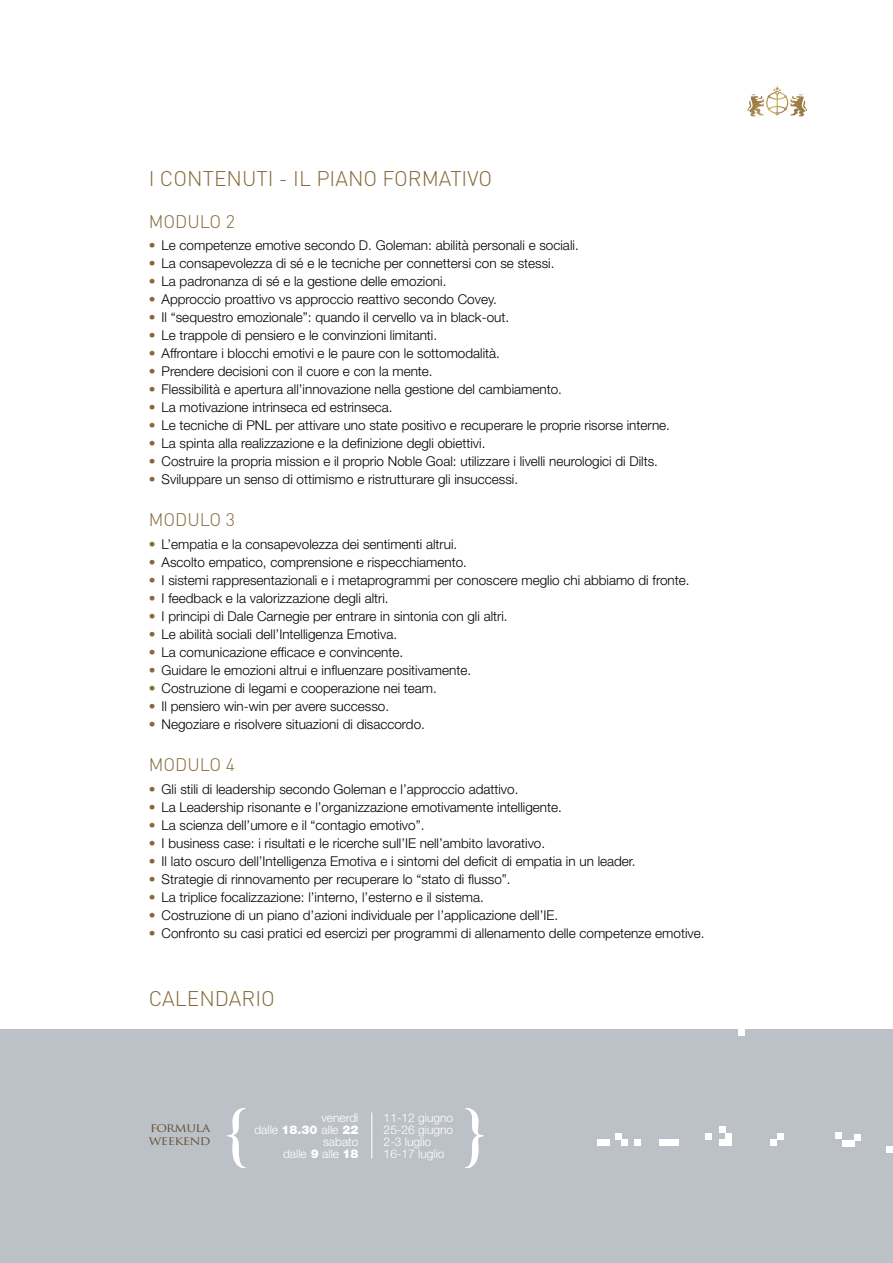
<style>
.page{position:relative;width:893px;height:1263px;background:#fff}
.page>*{position:absolute;margin:0;border:0;box-sizing:border-box;transform-origin:0 0}
.t1{font:300 21px "DIN";letter-spacing:-.005em;color:#856938}
.t2{font:300 18px "DIN";color:#856938}
.t3{font:300 13.5px "Helvetica Neue LT Std";color:#000}
.t4{font:300 12px/12px "Helvetica Neue LT Std";color:#fff;text-align:right}
.t5{font:12px/13.5px "Trajan Pro";letter-spacing:-.04em;color:#856938;scale:1.1 1}
.s1{color:#856938}
.s2{font-weight:900}
</style>
<div class="page">
<svg style="left:754px;top:85px;width:49px;height:30px"></svg>
<div style="left:0;top:1029px;width:893px;height:234px;background:#bcc1c8"></div>
<svg style="left:597px;top:1140px;width:6px;height:6px"></svg>
<div style="left:842px;top:1140px;width:6px;height:7px;background:#fff"></div>
<div style="left:848px;top:1140px;width:7px;height:7px;background:#fff"></div>
<svg style="left:855px;top:1134px;width:6px;height:6px"></svg>
<div style="left:603px;top:1140px;width:7px;height:6px;background:#fff"></div>
<div style="left:705px;top:1133px;width:7px;height:7px;background:#fff"></div>
<div style="left:615px;top:1133px;width:6px;height:7px;background:#fff"></div>
<div style="left:621px;top:1140px;width:7px;height:6px;background:#fff"></div>
<div style="left:835px;top:1132px;width:6px;height:7px;background:#fff"></div>
<svg style="left:634px;top:1140px;width:6px;height:6px"></svg>
<div style="left:886px;top:1146px;width:7px;height:6px;background:#fff"></div>
<div style="left:719px;top:1140px;width:7px;height:6px;background:#fff"></div>
<div style="left:725px;top:1133px;width:7px;height:7px;background:#fff"></div>
<div style="left:725px;top:1140px;width:7px;height:6px;background:#fff"></div>
<div style="left:659px;top:1140px;width:7px;height:6px;background:#fff"></div>
<svg style="left:666px;top:1140px;width:6px;height:6px"></svg>
<div style="left:672px;top:1140px;width:7px;height:6px;background:#fff"></div>
<div style="left:770px;top:1140px;width:7px;height:6px;background:#fff"></div>
<div style="left:777px;top:1133px;width:6px;height:7px;background:#fff"></div>
<div style="left:719px;top:1126px;width:7px;height:6px;background:#fff"></div>
<svg style="left:739px;top:1029px;width:6px;height:6px"></svg>
<hr style="left:371px;top:1112px;width:1px;height:46px;background:#fff">
<svg style="left:227px;top:1108px;width:19px;height:60px"></svg>
<svg style="left:465px;top:1108px;width:19px;height:60px"></svg>
<h1 class="t1" style="left:149px;top:165px;width:39px">I CONTEN</h1>
<h1 class="t1" style="left:242px;top:165px;width:87px">UTI - IL PIANO</h1>
<h1 class="t1" style="left:383px;top:165px;width:25px">FORMATIVO</h1>
<h2 class="t2" style="left:149px;top:210px;width:88px">MODULO 2</h2>
<p class="t3" style="left:149px;top:237px;width:431px"><span class="s1">•</span> Le competenze emotive secondo D. Goleman: abilità personali e sociali.</p>
<p class="t3" style="left:149px;top:255px;width:407px"><span class="s1">•</span> La consapevolezza di sé e le tecniche per connettersi con se stessi.</p>
<p class="t3" style="left:149px;top:273px;width:299px"><span class="s1">•</span> La padronanza di sé e la gestione delle emozioni.</p>
<p class="t3" style="left:149px;top:291px;width:349px"><span class="s1">•</span> Approccio proattivo vs approccio reattivo secondo Covey.</p>
<p class="t3" style="left:149px;top:309px;width:362px"><span class="s1">•</span> Il “sequestro emozionale”: quando il cervello va in black-out.</p>
<p class="t3" style="left:149px;top:327px;width:290px"><span class="s1">•</span> Le trappole di pensiero e le convinzioni limitanti.</p>
<p class="t3" style="left:149px;top:345px;width:353px"><span class="s1">•</span> Affrontare i blocchi emotivi e le paure con le sottomodalità.</p>
<p class="t3" style="left:149px;top:363px;width:285px"><span class="s1">•</span> Prendere decisioni con il cuore e con la mente.</p>
<p class="t3" style="left:149px;top:381px;width:415px"><span class="s1">•</span> Flessibilità e apertura all’innovazione nella gestione del cambiamento.</p>
<p class="t3" style="left:149px;top:399px;width:245px"><span class="s1">•</span> La motivazione intrinseca ed estrinseca.</p>
<p class="t3" style="left:149px;top:417px;width:523px"><span class="s1">•</span> Le tecniche di PNL per attivare uno state positivo e recuperare le proprie risorse interne.</p>
<p class="t3" style="left:149px;top:435px;width:338px"><span class="s1">•</span> La spinta alla realizzazione e la definizione degli obiettivi.</p>
<p class="t3" style="left:149px;top:453px;width:511px"><span class="s1">•</span> Costruire la propria mission e il proprio Noble Goal: utilizzare i livelli neurologici di Dilts.</p>
<p class="t3" style="left:149px;top:471px;width:371px"><span class="s1">•</span> Sviluppare un senso di ottimismo e ristrutturare gli insuccessi.</p>
<h2 class="t2" style="left:149px;top:509px;width:88px">MODULO 3</h2>
<p class="t3" style="left:149px;top:536px;width:310px"><span class="s1">•</span> L’empatia e la consapevolezza dei sentimenti altrui.</p>
<p class="t3" style="left:149px;top:554px;width:320px"><span class="s1">•</span> Ascolto empatico, comprensione e rispecchiamento.</p>
<p class="t3" style="left:149px;top:572px;width:542px"><span class="s1">•</span> I sistemi rappresentazionali e i metaprogrammi per conoscere meglio chi abbiamo di fronte.</p>
<p class="t3" style="left:149px;top:590px;width:241px"><span class="s1">•</span> I feedback e la valorizzazione degli altri.</p>
<p class="t3" style="left:149px;top:608px;width:360px"><span class="s1">•</span> I principi di Dale Carnegie per entrare in sintonia con gli altri.</p>
<p class="t3" style="left:149px;top:626px;width:250px"><span class="s1">•</span> Le abilità sociali dell’Intelligenza Emotiva.</p>
<p class="t3" style="left:149px;top:644px;width:256px"><span class="s1">•</span> La comunicazione efficace e convincente.</p>
<p class="t3" style="left:149px;top:662px;width:324px"><span class="s1">•</span> Guidare le emozioni altrui e influenzare positivamente.</p>
<p class="t3" style="left:149px;top:680px;width:290px"><span class="s1">•</span> Costruzione di legami e cooperazione nei team.</p>
<p class="t3" style="left:149px;top:698px;width:242px"><span class="s1">•</span> Il pensiero win-win per avere successo.</p>
<p class="t3" style="left:149px;top:716px;width:278px"><span class="s1">•</span> Negoziare e risolvere situazioni di disaccordo.</p>
<h2 class="t2" style="left:149px;top:753px;width:88px">MODULO 4</h2>
<p class="t3" style="left:149px;top:780px;width:371px"><span class="s1">•</span> Gli stili di leadership secondo Goleman e l’approccio adattivo.</p>
<p class="t3" style="left:149px;top:798px;width:415px"><span class="s1">•</span> La Leadership risonante e l’organizzazione emotivamente intelligente.</p>
<p class="t3" style="left:149px;top:816px;width:277px"><span class="s1">•</span> La scienza dell’umore e il “contagio emotivo”.</p>
<p class="t3" style="left:149px;top:834px;width:398px"><span class="s1">•</span> I business case: i risultati e le ricerche sull’IE nell’ambito lavorativo.</p>
<p class="t3" style="left:149px;top:852px;width:488px"><span class="s1">•</span> Il lato oscuro dell’Intelligenza Emotiva e i sintomi del deficit di empatia in un leader.</p>
<p class="t3" style="left:149px;top:870px;width:363px"><span class="s1">•</span> Strategie di rinnovamento per recuperare lo “stato di flusso”.</p>
<p class="t3" style="left:149px;top:888px;width:337px"><span class="s1">•</span> La triplice focalizzazione: l’interno, l’esterno e il sistema.</p>
<p class="t3" style="left:149px;top:906px;width:411px"><span class="s1">•</span> Costruzione di un piano d’azioni individuale per l’applicazione dell’IE.</p>
<p class="t3" style="left:149px;top:924px;width:557px"><span class="s1">•</span> Confronto su casi pratici ed esercizi per programmi di allenamento delle competenze emotive.</p>
<h1 class="t1" style="left:149px;top:985px;width:27px">CALEN</h1>
<h1 class="t1" style="left:215px;top:985px;width:26px">DARIO</h1>
<p class="t5" style="left:149px;top:1120px;width:58px">FORMULA<br>WEEKEND</p>
<p class="t4" style="left:254px;top:1111px;width:106px">venerdì<br>dalle <span class="s2">18.30</span> alle <span class="s2">22 </span>sabato<br>dalle <span class="s2">9</span> alle <span class="s2">18</span></p>
<p class="t4" style="left:384px;top:1111px;width:71px;text-align:left">11-12 giugno<br>25-26 giugno<br>2-3 luglio<br>16-17 luglio</p>
</div>
